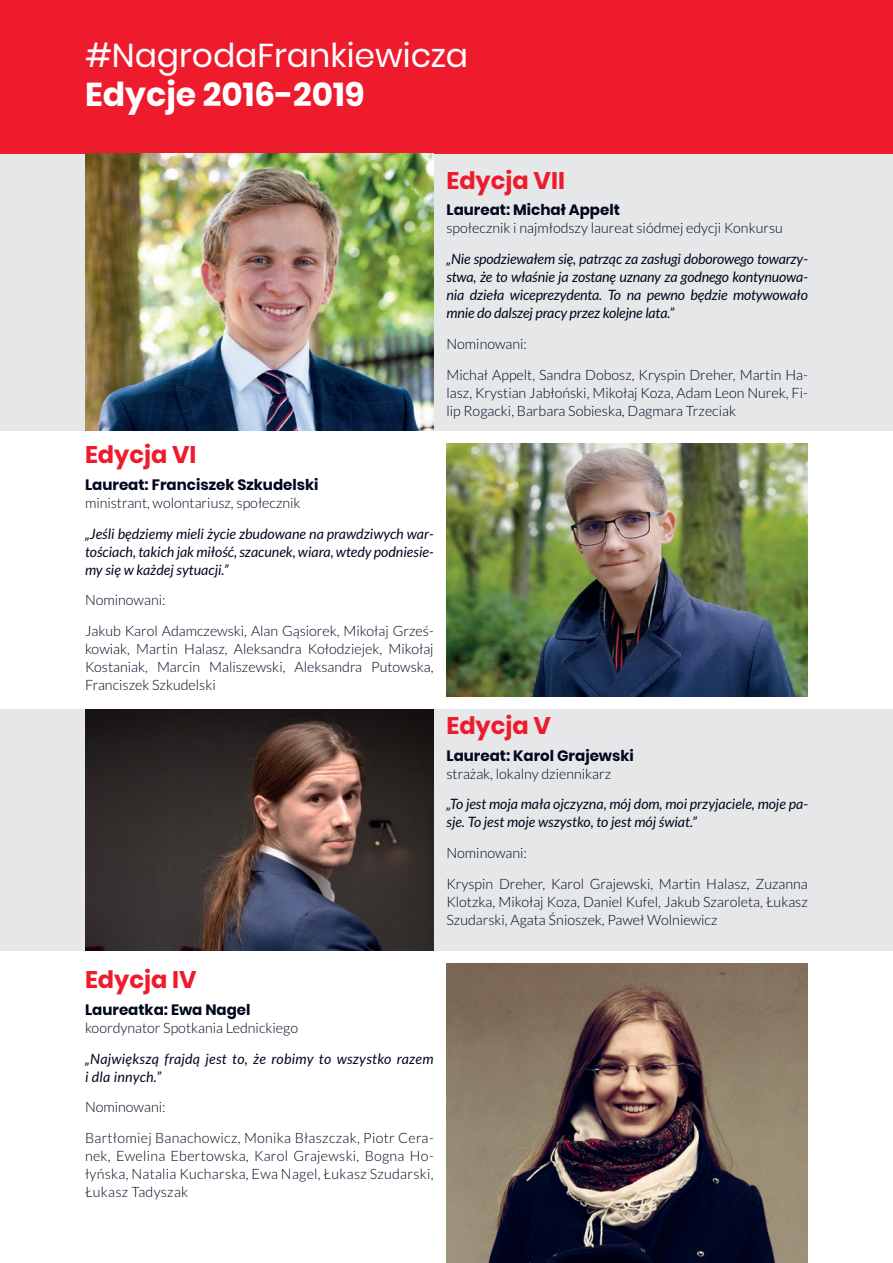
<style>
.page{position:relative;width:893px;height:1263px;background:#fff}
.page>*{position:absolute;margin:0;border:0;box-sizing:border-box;transform-origin:0 0}
.t1{font:33px "Poppins";color:#fff}
.t2{font:700 33px "Poppins";color:#fff}
.t3{font:700 24px "Poppins";color:#ee1b2d}
.WPKT-bold{font:700 15px "Poppins";color:#00071e}
.txt{font:300 14.25px/18px "Lato";color:#00071e;text-align:justify}
.txt-2{font:italic 14.25px/18px "Lato";color:#00071e;text-align:justify}
.WPKT-bold-2{font:300 14.25px "Lato";color:#00071e}
.txt-3{font:italic 14.25px/18px "Lato";letter-spacing:.02em;color:#00071e}
</style>
<div class="page">
<div style="left:0;top:153px;width:893px;height:278px;background:#e6e7e9"></div>
<div style="left:0;top:709px;width:893px;height:242px;background:#e6e7e9"></div>
<div style="left:0;top:0;width:893px;height:153px;background:#ee1b2d"></div>
<img style="left:446px;top:963px;width:362px;height:300px">
<img style="left:446px;top:443px;width:362px;height:253px">
<img style="left:85px;top:153px;width:349px;height:278px">
<img style="left:85px;top:710px;width:349px;height:241px">
<p class="t1" style="left:85px;top:36px;width:385px">#NagrodaFrankiewicza</p>
<p class="t2" style="left:85px;top:76px;width:281px">Edycje 2016-2019</p>
<p class="t3" style="left:85px;top:441px;width:113px">Edycja VI</p>
<p class="WPKT-bold" style="left:85px;top:476px;width:235px">Laureat: Franciszek Szkudelski</p>
<p class="WPKT-bold-2" style="left:85px;top:495px;width:217px">ministrant, wolontariusz, społecznik</p>
<p class="txt-2" style="left:85px;top:525px;width:350px">„Jeśli będziemy mieli życie zbudowane na prawdziwych war&shy;tościach, takich jak miłość, szacunek, wiara, wtedy podniesie&shy;my się w każdej sytuacji.”</p>
<p class="txt" style="left:85px;top:591px;width:82px">Nominowani:</p>
<p class="txt" style="left:85px;top:622px;width:350px">Jakub Karol Adamczewski, Alan Gąsiorek, Mikołaj Grześ&shy;kowiak, Martin Halasz, Aleksandra Kołodziejek, Mikołaj Kostaniak, Marcin Maliszewski, Aleksandra Putowska, Franciszek Szkudelski</p>
<p class="t3" style="left:446px;top:167px;width:120px">Edycja VII</p>
<p class="WPKT-bold" style="left:446px;top:201px;width:175px">Laureat: Michał Appelt</p>
<p class="WPKT-bold-2" style="left:446px;top:221px;width:338px">społecznik i najmłodszy laureat siódmej edycji Konkursu</p>
<p class="txt-2" style="left:446px;top:250px;width:363px">„Nie spodziewałem się, patrząc za zasługi doborowego towarzy&shy;stwa, że to właśnie ja zostanę uznany za godnego kontynuowa&shy;nia dzieła wiceprezydenta. To na pewno będzie motywowało mnie do dalszej pracy przez kolejne lata.”</p>
<p class="txt" style="left:446px;top:335px;width:82px">Nominowani:</p>
<p class="txt" style="left:446px;top:366px;width:363px">Michał Appelt, Sandra Dobosz, Kryspin Dreher, Martin Ha&shy;lasz, Krystian Jabłoński, Mikołaj Koza, Adam Leon Nurek, Fi&shy;lip Rogacki, Barbara Sobieska, Dagmara Trzeciak</p>
<p class="t3" style="left:446px;top:712px;width:106px">Edycja V</p>
<p class="WPKT-bold" style="left:446px;top:746px;width:189px">Laureat: Karol Grajewski</p>
<p class="WPKT-bold-2" style="left:446px;top:766px;width:166px">strażak, lokalny dziennikarz</p>
<p class="txt-2" style="left:446px;top:795px;width:363px">„To jest moja mała ojczyzna, mój dom, moi przyjaciele, moje pa&shy;sje. To jest moje wszystko, to jest mój świat.”</p>
<p class="txt" style="left:446px;top:844px;width:82px">Nominowani:</p>
<p class="txt" style="left:446px;top:875px;width:363px">Kryspin Dreher, Karol Grajewski, Martin Halasz, Zuzanna Klotzka, Mikołaj Koza, Daniel Kufel, Jakub Szaroleta, Łukasz Szudarski, Agata Śnioszek, Paweł Wolniewicz</p>
<p class="t3" style="left:85px;top:966px;width:113px">Edycja IV</p>
<p class="WPKT-bold" style="left:85px;top:1001px;width:167px">Laureatka: Ewa Nagel</p>
<p class="WPKT-bold-2" style="left:85px;top:1020px;width:215px">koordynator Spotkania Lednickiego</p>
<p class="txt-3" style="left:85px;top:1050px;width:350px">„Największą frajdą jest to, że robimy to wszystko razem i dla innych.”</p>
<p class="txt" style="left:85px;top:1098px;width:82px">Nominowani:</p>
<p class="txt" style="left:85px;top:1129px;width:350px">Bartłomiej Banachowicz, Monika Błaszczak, Piotr Cera&shy;nek, Ewelina Ebertowska, Karol Grajewski, Bogna Ho&shy;łyńska, Natalia Kucharska, Ewa Nagel, Łukasz Szudarski, Łukasz Tadyszak</p>
</div>
